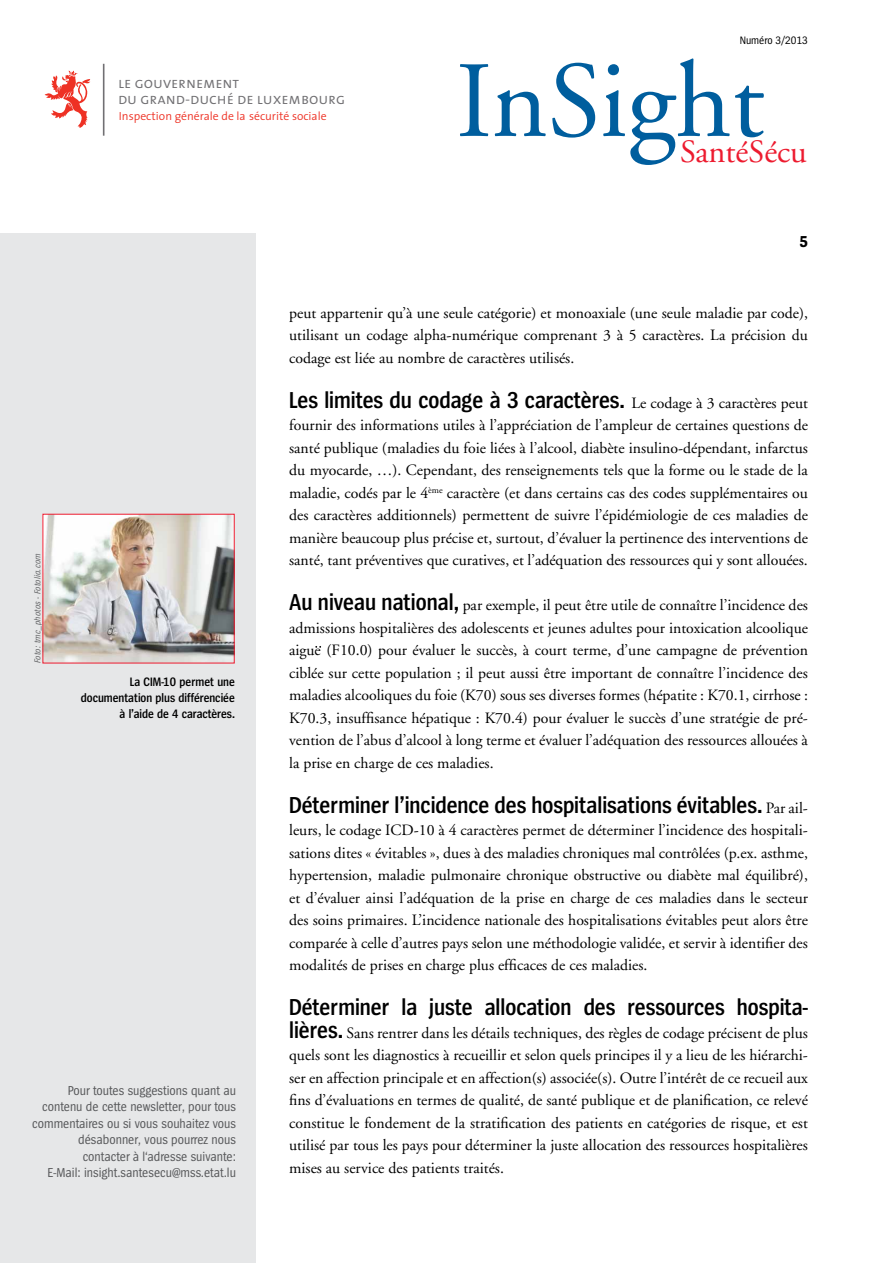
<style>
.page{position:relative;width:893px;height:1263px;background:#fff}
.page>*{position:absolute;margin:0;border:0;box-sizing:border-box;transform-origin:0 0}
.t1{font:108.3px "GG Garamond";color:#005e9e}
.t2{font:32.4px "GG Garamond";color:#ed1b2f}
.t3{font:600 24px "Spiegel Cd";color:#000}
.t4{font:700 16.5px "Spiegel Cd";color:#000}
.t5{font:15.75px/22.5px "GG Garamond";color:#000;text-align:justify}
.t6{font:15.45px "The Sans Semi Light Caps";color:#717073}
.t7{font:13.5px/16.5px "Spiegel Cd";color:#58595b;text-align:right}
.t8{font:600 12.75px/15.8px "Spiegel Cd";color:#000;text-align:right}
.t9{font:300 11.7px "The Sans";color:#ee3124}
.t10{font:11.25px "Spiegel Cd";color:#000}
.t11{font:italic 9px "Spiegel Cd";letter-spacing:.02em;color:#636466}
.s1{font-family:"GG Garamond";font-weight:400;font-size:15.75px}
.s2{font-family:"Spiegel Cd";font-weight:600;font-size:24px}
</style>
<div class="page">
<div style="left:0;top:234px;width:255px;height:1029px;background:#e6e7e8"></div>
<hr style="left:103px;top:64px;width:1px;height:72px;background:#717073">
<svg style="left:45px;top:70px;width:45px;height:58px"></svg>
<img style="left:45px;top:516px;width:188px;height:145px">
<div style="left:43px;top:514px;width:192px;height:149px;border:1px solid #ed1b2f"></div>
<p class="t6" style="left:118px;top:70px;width:123px">le gouvernement</p>
<p class="t9" style="left:119px;top:106px;width:209px">Inspection générale de la sécurité sociale</p>
<p class="t6" style="left:118px;top:86px;width:229px">du grand-duché de luxembourg</p>
<p class="t10" style="left:740px;top:35px;width:70px">Numéro 3/2013</p>
<h1 class="t1" style="left:456px;top:37px;width:310px">InSight</h1>
<h2 class="t2" style="left:680px;top:133px;width:128px">SantéSécu</h2>
<p class="t4" style="left:799px;top:233px;width:10px">5</p>
<p class="t11" style="left:33px;top:663px;width:111px;rotate:-90deg">Foto: tmc_photos - Fotolia.com</p>
<p class="t8" style="left:81px;top:675px;width:156px">La CIM-10 permet une documentation plus différenciée à l’aide de 4 caractères.</p>
<p class="t7" style="left:32px;top:1082px;width:205px">Pour toutes suggestions quant au contenu de cette newsletter, pour tous commentaires ou si vous souhaitez vous désabonner, vous pourrez nous contacter à l‘adresse suivante:<br>E-Mail: insight.santesecu@mss.etat.lu</p>
<p class="t5" style="left:289px;top:301px;width:520px">peut appartenir qu’à une seule catégorie) et monoaxiale (une seule maladie par code), utilisant un codage alpha-numérique comprenant 3 à 5 caractères. La précision du codage est liée au nombre de caractères utilisés.</p>
<h3 class="t3" style="left:289px;top:388px;width:520px">Les limites du codage à 3 caractères. <span class="s1">Le codage à 3 caractères peut</span></h3>
<p class="t5" style="left:289px;top:414px;width:520px">fournir des informations utiles à l’appréciation de l’ampleur de certaines questions de santé publique (maladies du foie liées à l’alcool, diabète insulino-dépendant, infarctus du myocarde, …). Cependant, des renseignements tels que la forme ou le stade de la maladie, codés par le 4<sup>ème</sup> caractère (et dans certains cas des codes supplémentaires ou des caractères additionnels) permettent de suivre l’épidémiologie de ces maladies de manière beaucoup plus précise et, surtout, d’évaluer la pertinence des interventions de santé, tant préventives que curatives, et l’adéquation des ressources qui y sont allouées.</p>
<p class="t5" style="left:289px;top:594px;width:520px"><span class="s2">Au niveau national,</span> par exemple, il peut être utile de connaître l’incidence des admissions hospitalières des adolescents et jeunes adultes pour intoxication alcoolique aigue (F10.0) pour évaluer le succès, à court terme, d’une campagne de prévention ciblée sur cette population ; il peut aussi être important de connaître l’incidence des maladies alcooliques du foie (K70) sous ses diverses formes (hépatite : K70.1, cirrhose :<br>K70.3, insuffisance hépatique : K70.4) pour évaluer le succès d’une stratégie de pré&shy;vention de l’abus d’alcool à long terme et évaluer l’adéquation des ressources allouées à la prise en charge de ces maladies.</p>
<h3 class="t3" style="left:289px;top:793px;width:520px">Déterminer l’incidence des hospitalisations évitables. <span class="s1">Par ail-</span></h3>
<p class="t5" style="left:289px;top:819px;width:520px">leurs, le codage ICD-10 à 4 caractères permet de déterminer l’incidence des hospitali&shy;sations dites « évitables », dues à des maladies chroniques mal contrôlées (p.ex. asthme, hypertension, maladie pulmonaire chronique obstructive ou diabète mal équilibré), et d’évaluer ainsi l’adéquation de la prise en charge de ces maladies dans le secteur des soins primaires. L’incidence nationale des hospitalisations évitables peut alors être comparée à celle d’autres pays selon une méthodologie validée, et servir à identifier des modalités de prises en charge plus efficaces de ces maladies.</p>
<h3 class="t3" style="left:289px;top:995px;width:520px">Déterminer la juste allocation des ressources hospita-</h3>
<p class="t5" style="left:289px;top:1021px;width:520px"><span class="s2">lières.</span> Sans rentrer dans les détails techniques, des règles de codage précisent de plus quels sont les diagnostics à recueillir et selon quels principes il y a lieu de les hiérarchi&shy;ser en affection principale et en affection(s) associée(s). Outre l’intérêt de ce recueil aux fins d’évaluations en termes de qualité, de santé publique et de planification, ce relevé constitue le fondement de la stratification des patients en catégories de risque, et est utilisé par tous les pays pour déterminer la juste allocation des ressources hospitalières mises au service des patients traités.</p>
</div>
